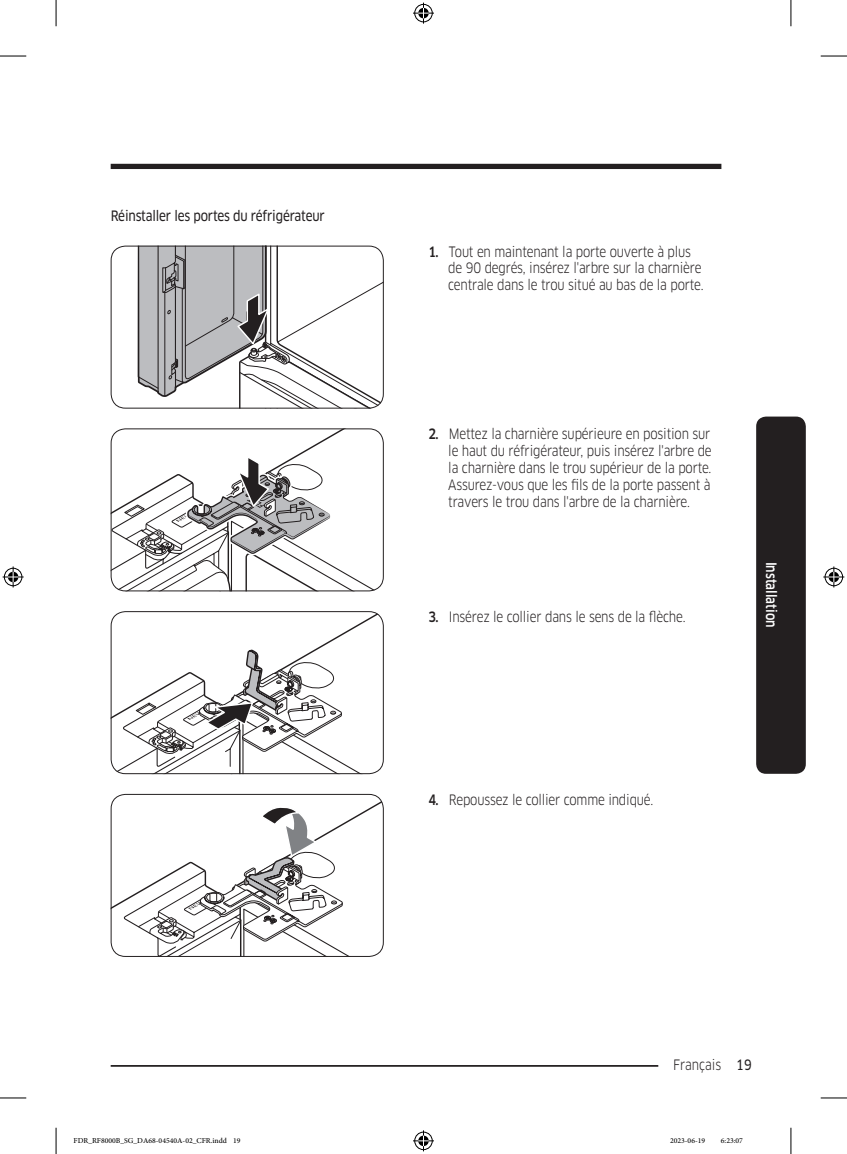
<style>
.page{position:relative;width:847px;height:1154px;background:#fff}
.page>*{position:absolute;margin:0;border:0;box-sizing:border-box;transform-origin:0 0}
.t1{font:14px/16.8px "Samsung Clan Pro";letter-spacing:-.015em;color:#231f20;scale:.85 1}
.t2{font:14px "Samsung Clan Pro News";letter-spacing:-.015em;color:#231f20;scale:.85 1}
.t3{font:500 14px "Samsung Clan Pro";color:#fff;scale:.85 1}
.t4{font:10.5px "Adobe Arabic";color:#000}
.s1{font-weight:500}
.s2{font-family:"Samsung Clan Pro News"}
</style>
<div class="page">
<div style="left:111px;top:164px;width:610px;height:5px;background:#231f20"></div>
<hr style="left:111px;top:1065px;width:610px;height:2px;background:#231f20">
<div style="left:658px;top:1055px;width:78px;height:17px;background:#fff"></div>
<div style="left:755px;top:416px;width:50px;height:358px;background:#231f20;border-radius:10px"></div>
<svg style="left:138px;top:246px;width:245px;height:163px"></svg>
<div style="left:111px;top:246px;width:272px;height:163px;border:1px solid #231f20;border-radius:14px"></div>
<svg style="left:111px;top:428px;width:272px;height:163px"></svg>
<div style="left:111px;top:428px;width:272px;height:163px;border:1px solid #231f20;border-radius:14px"></div>
<svg style="left:111px;top:611px;width:272px;height:163px"></svg>
<div style="left:111px;top:611px;width:272px;height:163px;border:1px solid #231f20;border-radius:14px"></div>
<svg style="left:111px;top:794px;width:272px;height:163px"></svg>
<div style="left:111px;top:794px;width:272px;height:163px;border:1px solid #231f20;border-radius:14px"></div>
<svg style="left:0;top:56px;width:26px;height:1px"></svg>
<svg style="left:820px;top:56px;width:26px;height:1px"></svg>
<svg style="left:0;top:1097px;width:26px;height:1px"></svg>
<svg style="left:820px;top:1097px;width:26px;height:1px"></svg>
<svg style="left:56px;top:0;width:1px;height:26px"></svg>
<svg style="left:56px;top:1128px;width:1px;height:26px"></svg>
<svg style="left:790px;top:0;width:1px;height:26px"></svg>
<svg style="left:790px;top:1128px;width:1px;height:26px"></svg>
<svg style="left:413px;top:3px;width:21px;height:21px"></svg>
<svg style="left:413px;top:1130px;width:21px;height:21px"></svg>
<svg style="left:3px;top:566px;width:21px;height:21px"></svg>
<svg style="left:823px;top:566px;width:21px;height:21px"></svg>
<h4 class="t2" style="left:111px;top:207px;width:253px">Réinstaller les portes du réfrigérateur</h4>
<p class="t1" style="left:448px;top:243px;width:301px;text-indent:-20px"><span class="s1">1.</span> Tout en maintenant la porte ouverte à plus de 90 degrés, insérez l'arbre sur la charnière centrale dans le trou situé au bas de la porte.</p>
<p class="t1" style="left:448px;top:426px;width:311px;text-align:justify;text-indent:-20px"><span class="s1">2.</span> Mettez la charnière supérieure en position sur le haut du réfrigérateur, puis insérez l'arbre de la charnière dans le trou supérieur de la porte.<br>Assurez-vous que les fils de la porte passent à travers le trou dans l'arbre de la charnière.</p>
<p class="t1" style="left:428px;top:609px;width:304px"><span class="s1">3.</span> Insérez le collier dans le sens de la flèche.</p>
<p class="t3" style="left:779px;top:561px;width:79px;rotate:90deg">Installation</p>
<p class="t1" style="left:428px;top:791px;width:266px"><span class="s1">4.</span> Repoussez le collier comme indiqué.</p>
<p class="t1" style="left:673px;top:1056px;width:94px">Français <span class="s2">19</span></p>
<p class="t4" style="left:74px;top:1133px;width:168px">FDR_RF8000B_SG_DA68-04540A-02_CFR.indd 19</p>
<p class="t4" style="left:669px;top:1133px;width:37px">2023-06-19</p>
<p class="t4" style="left:720px;top:1133px;width:24px">6:23:07</p>
</div>
